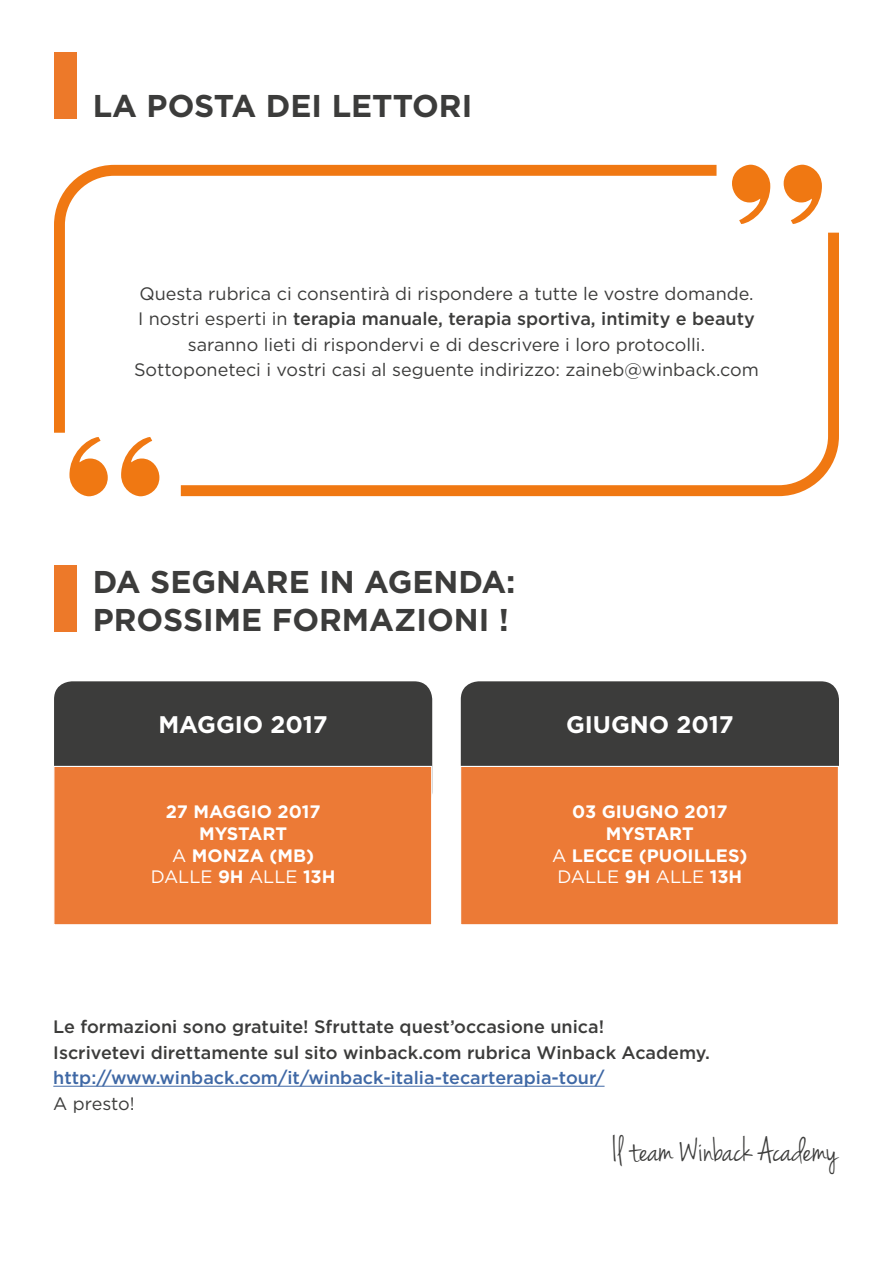
<style>
.page{position:relative;width:893px;height:1263px;background:#fff}
.page>*{position:absolute;margin:0;border:0;box-sizing:border-box;transform-origin:0 0}
.t1{font:37.5px "Jenna Sue";color:#3c3c3b}
.t2{font:700 31.5px/37.8px "Gotham";color:#3c3c3b}
.t3{font:700 24px "Gotham";color:#fff}
.t4{font:18px/25.5px "Gotham";color:#3c3c3b;text-align:center}
.t5{font:500 18px/25.5px "Gotham";color:#3c3c3b}
.t6{font:700 18px/21.6px "Gotham";color:#fff;text-align:center}
.t7{font:500 18px "Gotham";color:#3f68a5}
.s1{font-weight:500}
.s2{font-weight:400}
</style>
<div class="page">
<div style="left:54px;top:53px;width:22px;height:66px;background:#ed7929"></div>
<div style="left:54px;top:566px;width:22px;height:66px;background:#ed7929"></div>
<svg style="left:69px;top:437px;width:90px;height:59px"></svg>
<svg style="left:732px;top:165px;width:90px;height:59px"></svg>
<svg style="left:181px;top:233px;width:658px;height:263px"></svg>
<svg style="left:54px;top:165px;width:662px;height:268px"></svg>
<div style="left:54px;top:681px;width:378px;height:128px;background:#3c3c3b;border-radius:18px"></div>
<div style="left:53px;top:766px;width:379px;height:159px;background:#ec7a36;border:1px solid #fff"></div>
<hr style="left:53px;top:1086px;width:552px;height:1px;background:#3f68a5">
<div style="left:461px;top:681px;width:378px;height:128px;background:#3c3c3b;border-radius:18px"></div>
<div style="left:460px;top:766px;width:379px;height:159px;background:#ec7a36;border:1px solid #fff"></div>
<h2 class="t2" style="left:93px;top:86px;width:381px">LA POSTA DEI LETTORI</h2>
<p class="t4" style="left:134px;top:280px;width:626px">Questa rubrica ci consentirà di rispondere a tutte le vostre domande.<br>I nostri esperti in <span class="s1">terapia manuale, terapia sportiva, intimity e beauty </span>saranno lieti di rispondervi e di descrivere i loro protocolli.<br>Sottoponeteci i vostri casi al seguente indirizzo: zaineb@winback.com</p>
<h2 class="t2" style="left:93px;top:563px;width:424px">DA SEGNARE IN AGENDA:<br>PROSSIME FORMAZIONI !</h2>
<h3 class="t3" style="left:158px;top:709px;width:171px">MAGGIO 2017</h3>
<p class="t6" style="left:151px;top:801px;width:186px">27 MAGGIO 2017<br>MYSTART<br><span class="s2">A</span> MONZA (MB)<br><span class="s2">DALLE</span> 9H <span class="s2">ALLE</span> 13H</p>
<h3 class="t3" style="left:566px;top:709px;width:169px">GIUGNO 2017</h3>
<p class="t6" style="left:552px;top:801px;width:197px">03 GIUGNO 2017<br>MYSTART<br><span class="s2">A</span> LECCE (PUOILLES)<br><span class="s2">DALLE</span> 9H <span class="s2">ALLE</span> 13H</p>
<p class="t5" style="left:53px;top:1014px;width:658px">Le formazioni sono gratuite! Sfruttate quest’occasione unica!<br>Iscrivetevi direttamente sul sito winback.com rubrica Winback Academy.</p>
<p class="t7" style="left:53px;top:1066px;width:553px">http://www.winback.com/it/winback-italia-tecarterapia-tour/</p>
<p class="t4" style="left:53px;top:1090px;width:83px">A presto!</p>
<h1 class="t1" style="left:613px;top:1128px;width:227px">Il team Winback Academy</h1>
</div>
